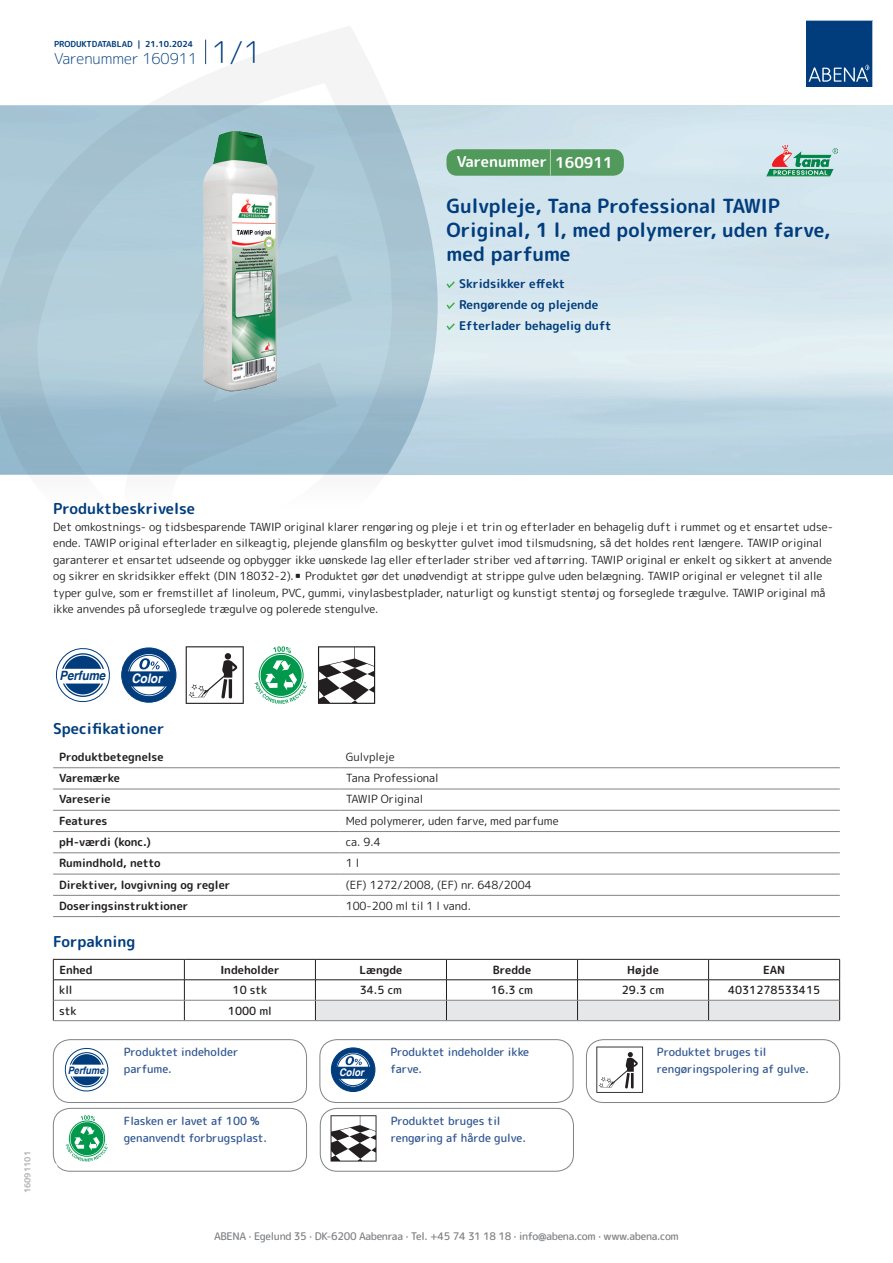
<style>
.page{position:relative;width:893px;height:1263px;background:#fff}
.page>*{position:absolute;margin:0;border:0;box-sizing:border-box;transform-origin:0 0}
.t1{font:700 19.5px/24px "Rounded Mplus 1 c";color:#013d7d}
.t2{font:700 15px "Rounded Mplus 1 c";color:#013d7d}
.t3{font:300 15px "Rounded Mplus 1 c";color:#013d7d}
.t4{font:700 15px "Rounded Mplus 1 c";color:#fff}
.t5{font:italic 700 13.05px "Helvetica";letter-spacing:-.005em;color:#fff;scale:.9 1}
.t6{font:italic 700 12.75px "Helvetica";letter-spacing:-.005em;color:#013d7d;scale:.9 1}
.t7{font:700 12px/21px "Rounded Mplus 1 c";color:#013d7d}
.t8{font:11.25px/16.5px "Rounded Mplus 1 c";color:#231f20}
.t9{font:500 11.25px/16.5px "Rounded Mplus 1 c";color:#305691}
.t10{font:700 11.25px "Rounded Mplus 1 c";color:#231f20}
.t11{font:500 11.25px "Rounded Mplus 1 c";color:#231f20}
.t12{font:500 10.5px "Rounded Mplus 1 c";letter-spacing:-.03em;color:#808285}
.t13{font:italic 700 10.5px "Helvetica";letter-spacing:-.005em;color:#fff;scale:.9 1}
.t14{font:700 10.5px "Rounded Mplus 1 c";color:#fff}
.t15{font:italic 700 10.2px "Helvetica";letter-spacing:-.005em;color:#013d7d;scale:.9 1}
.t16{font:700 8.25px "Rounded Mplus 1 c";color:#013d7d}
.t17{font:700 8.25px "Rounded Mplus 1 c";color:#b2b3b7}
.s1{font-size:30px}
.s2{font-size:25.5px}
</style>
<div class="page">
<img style="left:439px;top:106px;width:454px;height:368px">
<svg style="left:0;top:26px;width:439px;height:449px"></svg>
<svg style="left:0;top:106px;width:438px;height:368px;background:#a8c5d4"></svg>
<svg style="left:205px;top:40px;width:1px;height:24px"></svg>
<svg style="left:806px;top:20px;width:67px;height:67px;background:#144b86"></svg>
<img style="left:195px;top:127px;width:88px;height:275px">
<svg style="left:55px;top:648px;width:55px;height:55px"></svg>
<div style="left:122px;top:648px;width:54px;height:54px;background:#013d7d;border-radius:50%"></div>
<div style="left:121px;top:648px;width:55px;height:54px;border:1px solid #013d7d;border-radius:50%"></div>
<svg style="left:127px;top:653px;width:44px;height:44px"></svg>
<div style="left:127px;top:653px;width:44px;height:44px;border:1px solid #013d7d;border-radius:50%"></div>
<div style="left:129px;top:655px;width:40px;height:40px;border:1px solid #013d7d;border-radius:50%"></div>
<svg style="left:124px;top:658px;width:48px;height:28px"></svg>
<svg style="left:186px;top:646px;width:58px;height:58px"></svg>
<svg style="left:254px;top:646px;width:53px;height:58px"></svg>
<svg style="left:318px;top:646px;width:57px;height:58px"></svg>
<hr style="left:53px;top:767px;width:287px;height:1px;background:#808285">
<hr style="left:340px;top:767px;width:500px;height:1px;background:#808285">
<hr style="left:53px;top:789px;width:287px;height:1px;background:#808285">
<hr style="left:340px;top:789px;width:500px;height:1px;background:#808285">
<hr style="left:53px;top:810px;width:287px;height:1px;background:#808285">
<hr style="left:340px;top:810px;width:500px;height:1px;background:#808285">
<hr style="left:53px;top:831px;width:287px;height:1px;background:#808285">
<hr style="left:340px;top:831px;width:500px;height:1px;background:#808285">
<hr style="left:53px;top:852px;width:287px;height:1px;background:#808285">
<hr style="left:340px;top:852px;width:500px;height:1px;background:#808285">
<hr style="left:53px;top:874px;width:287px;height:1px;background:#808285">
<hr style="left:340px;top:874px;width:500px;height:1px;background:#808285">
<hr style="left:53px;top:895px;width:287px;height:1px;background:#808285">
<hr style="left:340px;top:895px;width:500px;height:1px;background:#808285">
<hr style="left:53px;top:916px;width:287px;height:1px;background:#808285">
<hr style="left:340px;top:916px;width:500px;height:1px;background:#808285">
<hr style="left:53px;top:959px;width:131px;height:1px;background:#231f20">
<hr style="left:184px;top:959px;width:131px;height:1px;background:#231f20">
<hr style="left:53px;top:979px;width:131px;height:1px;background:#231f20">
<hr style="left:184px;top:979px;width:131px;height:1px;background:#231f20">
<svg style="left:53px;top:959px;width:1px;height:61px"></svg>
<svg style="left:184px;top:959px;width:1px;height:61px"></svg>
<svg style="left:315px;top:959px;width:525px;height:61px"></svg>
<hr style="left:54px;top:1000px;width:130px;height:1px;background:#808285">
<hr style="left:184px;top:1000px;width:131px;height:1px;background:#808285">
<hr style="left:315px;top:1000px;width:131px;height:1px;background:#808285">
<hr style="left:446px;top:1000px;width:131px;height:1px;background:#808285">
<hr style="left:577px;top:1000px;width:132px;height:1px;background:#808285">
<hr style="left:709px;top:1000px;width:130px;height:1px;background:#808285">
<hr style="left:53px;top:1020px;width:131px;height:1px;background:#808285">
<hr style="left:184px;top:1020px;width:131px;height:1px;background:#808285">
<hr style="left:315px;top:1020px;width:131px;height:1px;background:#808285">
<hr style="left:446px;top:1020px;width:131px;height:1px;background:#808285">
<hr style="left:577px;top:1020px;width:132px;height:1px;background:#808285">
<hr style="left:709px;top:1020px;width:131px;height:1px;background:#808285">
<svg style="left:64px;top:1047px;width:45px;height:45px"></svg>
<div style="left:53px;top:1039px;width:254px;height:64px;border:1px solid #808285;border-radius:17px"></div>
<div style="left:331px;top:1048px;width:44px;height:43px;background:#013d7d;border-radius:50%"></div>
<div style="left:331px;top:1048px;width:44px;height:44px;border:1px solid #013d7d;border-radius:50%"></div>
<svg style="left:336px;top:1052px;width:35px;height:35px"></svg>
<div style="left:335px;top:1052px;width:36px;height:36px;border:1px solid #013d7d;border-radius:50%"></div>
<div style="left:337px;top:1054px;width:32px;height:32px;border:1px solid #013d7d;border-radius:50%"></div>
<svg style="left:333px;top:1056px;width:39px;height:23px"></svg>
<div style="left:320px;top:1039px;width:253px;height:64px;border:1px solid #808285;border-radius:17px"></div>
<svg style="left:596px;top:1046px;width:47px;height:47px"></svg>
<div style="left:586px;top:1039px;width:254px;height:64px;border:1px solid #808285;border-radius:17px"></div>
<svg style="left:66px;top:1115px;width:42px;height:46px"></svg>
<div style="left:53px;top:1108px;width:254px;height:63px;border:1px solid #808285;border-radius:17px"></div>
<svg style="left:331px;top:1115px;width:45px;height:46px"></svg>
<div style="left:320px;top:1108px;width:254px;height:63px;border:1px solid #808285;border-radius:17px"></div>
<svg style="left:446px;top:281px;width:9px;height:7px"></svg>
<svg style="left:446px;top:302px;width:9px;height:7px"></svg>
<svg style="left:446px;top:323px;width:9px;height:7px"></svg>
<div style="left:446px;top:149px;width:178px;height:27px;background:#52995c;border-radius:10px"></div>
<img style="left:765px;top:146px;width:73px;height:30px">
<p class="t16" style="left:54px;top:38px;width:141px">PRODUKTDATABLAD | 21.10.2024</p>
<h2 class="t3" style="left:54px;top:48px;width:209px">Varenummer 160911 <span class="s1">1/1</span></h2>
<h2 class="t4" style="left:457px;top:151px;width:157px">Varenummer <span class="s2">|</span> 160911</h2>
<h1 class="t1" style="left:446px;top:194px;width:385px">Gulvpleje, Tana Professional TAWIP<br>Original, 1 l, med polymerer, uden farve, med parfume</h1>
<p class="t7" style="left:459px;top:273px;width:154px">Skridsikker effekt<br>Rengørende og plejende<br>Efterlader behagelig duft</p>
<p class="t17" style="left:22px;top:1193px;width:44px;rotate:-90deg">16091101</p>
<h2 class="t2" style="left:53px;top:498px;width:143px">Produktbeskrivelse</h2>
<p class="t8" style="left:53px;top:518px;width:781px">Det omkostnings- og tidsbesparende TAWIP original klarer rengøring og pleje i et trin og efterlader en behagelig duft i rummet og et ensartet udse&shy;ende. TAWIP original efterlader en silkeagtig, plejende glansfilm og beskytter gulvet imod tilsmudsning, så det holdes rent længere. TAWIP original garanterer et ensartet udseende og opbygger ikke uønskede lag eller efterlader striber ved aftørring. TAWIP original er enkelt og sikkert at anvende og sikrer en skridsikker effekt (DIN 18032-2).▪ Produktet gør det unødvendigt at strippe gulve uden belægning. TAWIP original er velegnet til alle typer gulve, som er fremstillet af linoleum, PVC, gummi, vinylasbestplader, naturligt og kunstigt stentøj og forseglede trægulve. TAWIP original må ikke anvendes på uforseglede trægulve og polerede stengulve.</p>
<p class="t6" style="left:59px;top:665px;width:53px">Perfume</p>
<p class="t5" style="left:131px;top:668px;width:36px">Color</p>
<h2 class="t2" style="left:53px;top:718px;width:113px">Specifikationer</h2>
<p class="t10" style="left:59px;top:749px;width:106px">Produktbetegnelse</p>
<p class="t8" style="left:346px;top:748px;width:50px">Gulvpleje</p>
<p class="t10" style="left:59px;top:770px;width:62px">Varemærke</p>
<p class="t8" style="left:346px;top:770px;width:95px">Tana Professional</p>
<p class="t10" style="left:59px;top:791px;width:53px">Vareserie</p>
<p class="t8" style="left:346px;top:791px;width:79px">TAWIP Original</p>
<p class="t10" style="left:59px;top:813px;width:50px">Features</p>
<p class="t8" style="left:346px;top:812px;width:214px">Med polymerer, uden farve, med parfume</p>
<p class="t10" style="left:59px;top:834px;width:93px">pH-værdi (konc.)</p>
<p class="t8" style="left:346px;top:834px;width:36px">ca. 9.4</p>
<p class="t10" style="left:59px;top:855px;width:103px">Rumindhold, netto</p>
<p class="t8" style="left:346px;top:855px;width:15px">1 l</p>
<p class="t10" style="left:59px;top:876px;width:173px">Direktiver, lovgivning og regler</p>
<p class="t8" style="left:346px;top:876px;width:188px">(EF) 1272/2008, (EF) nr. 648/2004</p>
<p class="t10" style="left:59px;top:898px;width:131px">Doseringsinstruktioner</p>
<p class="t8" style="left:346px;top:897px;width:127px">100-200 ml til 1 l vand.</p>
<h2 class="t2" style="left:53px;top:931px;width:84px">Forpakning</h2>
<p class="t10" style="left:59px;top:962px;width:35px">Enhed</p>
<p class="t10" style="left:220px;top:962px;width:61px">Indeholder</p>
<p class="t10" style="left:359px;top:962px;width:44px">Længde</p>
<p class="t10" style="left:493px;top:962px;width:40px">Bredde</p>
<p class="t10" style="left:627px;top:962px;width:33px">Højde</p>
<p class="t10" style="left:763px;top:962px;width:24px">EAN</p>
<p class="t11" style="left:59px;top:982px;width:15px">kll</p>
<p class="t11" style="left:233px;top:982px;width:36px">10 stk</p>
<p class="t11" style="left:360px;top:982px;width:44px">34.5 cm</p>
<p class="t11" style="left:491px;top:982px;width:44px">16.3 cm</p>
<p class="t11" style="left:622px;top:982px;width:44px">29.3 cm</p>
<p class="t11" style="left:728px;top:982px;width:94px">4031278533415</p>
<p class="t11" style="left:59px;top:1002px;width:19px">stk</p>
<p class="t11" style="left:228px;top:1002px;width:45px">1000 ml</p>
<p class="t9" style="left:124px;top:1044px;width:116px">Produktet indeholder</p>
<p class="t15" style="left:68px;top:1062px;width:42px">Perfume</p>
<p class="t9" style="left:124px;top:1060px;width:50px">parfume.</p>
<p class="t9" style="left:390px;top:1044px;width:140px">Produktet indeholder ikke</p>
<p class="t9" style="left:657px;top:1044px;width:153px">Produktet bruges til rengøringspolering af gulve.</p>
<p class="t13" style="left:339px;top:1064px;width:29px">Color</p>
<p class="t9" style="left:390px;top:1060px;width:33px">farve.</p>
<p class="t14" style="left:53px;top:1160px;width:7px">*</p>
<p class="t9" style="left:124px;top:1113px;width:145px">Flasken er lavet af 100 % genanvendt forbrugsplast.</p>
<p class="t9" style="left:391px;top:1113px;width:137px">Produktet bruges til rengøring af hårde gulve.</p>
<p class="t12" style="left:214px;top:1229px;width:466px">ABENA · Egelund 35 · DK-6200 Aabenraa · Tel. +45 74 31 18 18 · info@abena.com · www.abena.com</p>
</div>
